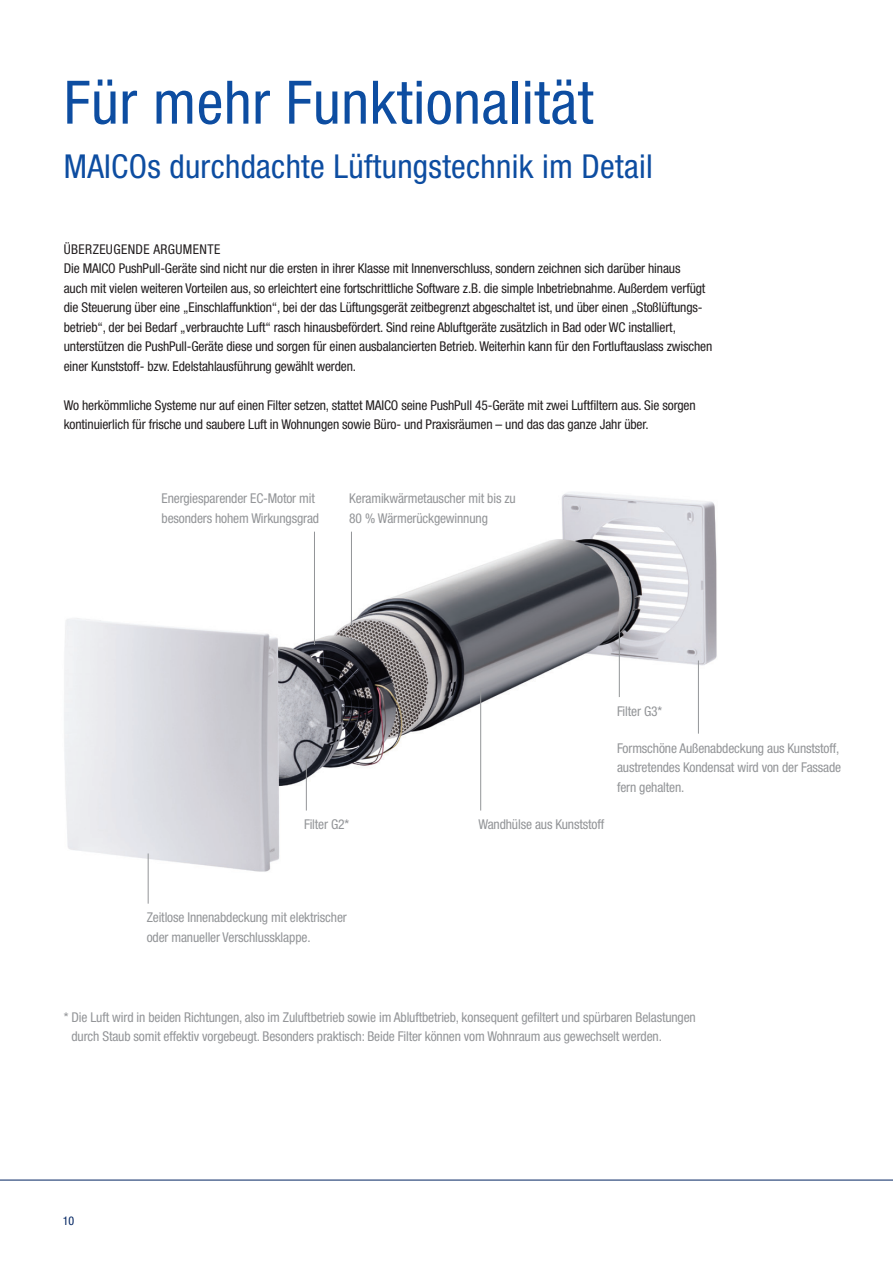
<style>
.page{position:relative;width:893px;height:1263px;background:#fff}
.page>*{position:absolute;margin:0;border:0;box-sizing:border-box;transform-origin:0 0}
.t1{font:condensed 60px "Helvetica Neue LT";letter-spacing:.01em;color:#0d4da1}
.t2{font:condensed 33px "Helvetica Neue LT";letter-spacing:.01em;color:#0d4da1}
.t3{font:condensed 13.5px/19.5px "Helvetica Neue LT";letter-spacing:-.01em;color:#231f20}
.t4{font:condensed 13.5px/19.5px "Helvetica Neue LT";letter-spacing:-.01em;color:#939598}
.t5{font:condensed 12px "Helvetica Neue LT";color:#002361}
</style>
<div class="page">
<hr style="left:0;top:1180px;width:893px;height:1px;background:#002361">
<img style="left:64px;top:492px;width:653px;height:391px">
<hr style="left:148px;top:853px;width:1px;height:51px;background:#939598">
<hr style="left:306px;top:760px;width:1px;height:50px;background:#939598">
<hr style="left:619px;top:624px;width:1px;height:73px;background:#939598">
<hr style="left:698px;top:660px;width:1px;height:74px;background:#939598">
<hr style="left:480px;top:689px;width:1px;height:121px;background:#939598">
<hr style="left:351px;top:532px;width:1px;height:94px;background:#939598">
<hr style="left:314px;top:532px;width:1px;height:113px;background:#939598">
<h1 class="t1" style="left:64px;top:68px;width:531px">Für mehr Funktionalität</h1>
<h2 class="t2" style="left:64px;top:147px;width:591px">MAICOs durchdachte Lüftungstechnik im Detail</h2>
<p class="t3" style="left:64px;top:239px;width:650px">ÜBERZEUGENDE ARGUMENTE<br>Die MAICO PushPull-Geräte sind nicht nur die ersten in ihrer Klasse mit Innenverschluss, sondern zeichnen sich darüber hinaus<br>auch mit vielen weiteren Vorteilen aus, so erleichtert eine fortschrittliche Software z.B. die simple Inbetriebnahme. Außerdem verfügt die Steuerung über eine „Einschlaffunktion“, bei der das Lüftungsgerät zeitbegrenzt abgeschaltet ist, und über einen „Stoßlüftungs&shy;betrieb“, der bei Bedarf „verbrauchte Luft“ rasch hinausbefördert. Sind reine Abluftgeräte zusätzlich in Bad oder WC installiert, unterstützen die PushPull-Geräte diese und sorgen für einen ausbalancierten Betrieb. Weiterhin kann für den Fortluftauslass zwischen einer Kunststoff- bzw. Edelstahlausführung gewählt werden.</p>
<p class="t3" style="left:64px;top:395px;width:633px">Wo herkömmliche Systeme nur auf einen Filter setzen, stattet MAICO seine PushPull 45-Geräte mit zwei Luftfiltern aus. Sie sorgen kontinuierlich für frische und saubere Luft in Wohnungen sowie Büro- und Praxisräumen – und das das ganze Jahr über.</p>
<p class="t4" style="left:162px;top:489px;width:159px">Energiesparender EC-Motor mit besonders hohem Wirkungsgrad</p>
<p class="t4" style="left:349px;top:489px;width:168px">Keramikwärmetauscher mit bis zu<br>80 % Wärmerückgewinnung</p>
<p class="t4" style="left:304px;top:814px;width:47px">Filter G2*</p>
<p class="t4" style="left:147px;top:908px;width:202px">Zeitlose Innenabdeckung mit elektrischer oder manueller Verschlussklappe.</p>
<p class="t4" style="left:478px;top:814px;width:127px">Wandhülse aus Kunststoff</p>
<p class="t4" style="left:617px;top:702px;width:47px">Filter G3*</p>
<p class="t4" style="left:617px;top:738px;width:226px">Formschöne Außenabdeckung aus Kunststoff, austretendes Kondensat wird von der Fassade fern gehalten.</p>
<p class="t4" style="left:72px;top:1007px;width:626px;text-indent:-8px">* Die Luft wird in beiden Richtungen, also im Zuluftbetrieb sowie im Abluftbetrieb, konsequent gefiltert und spürbaren Belastungen durch Staub somit effektiv vorgebeugt. Besonders praktisch: Beide Filter können vom Wohnraum aus gewechselt werden.</p>
<p class="t5" style="left:63px;top:1214px;width:13px">10</p>
</div>
